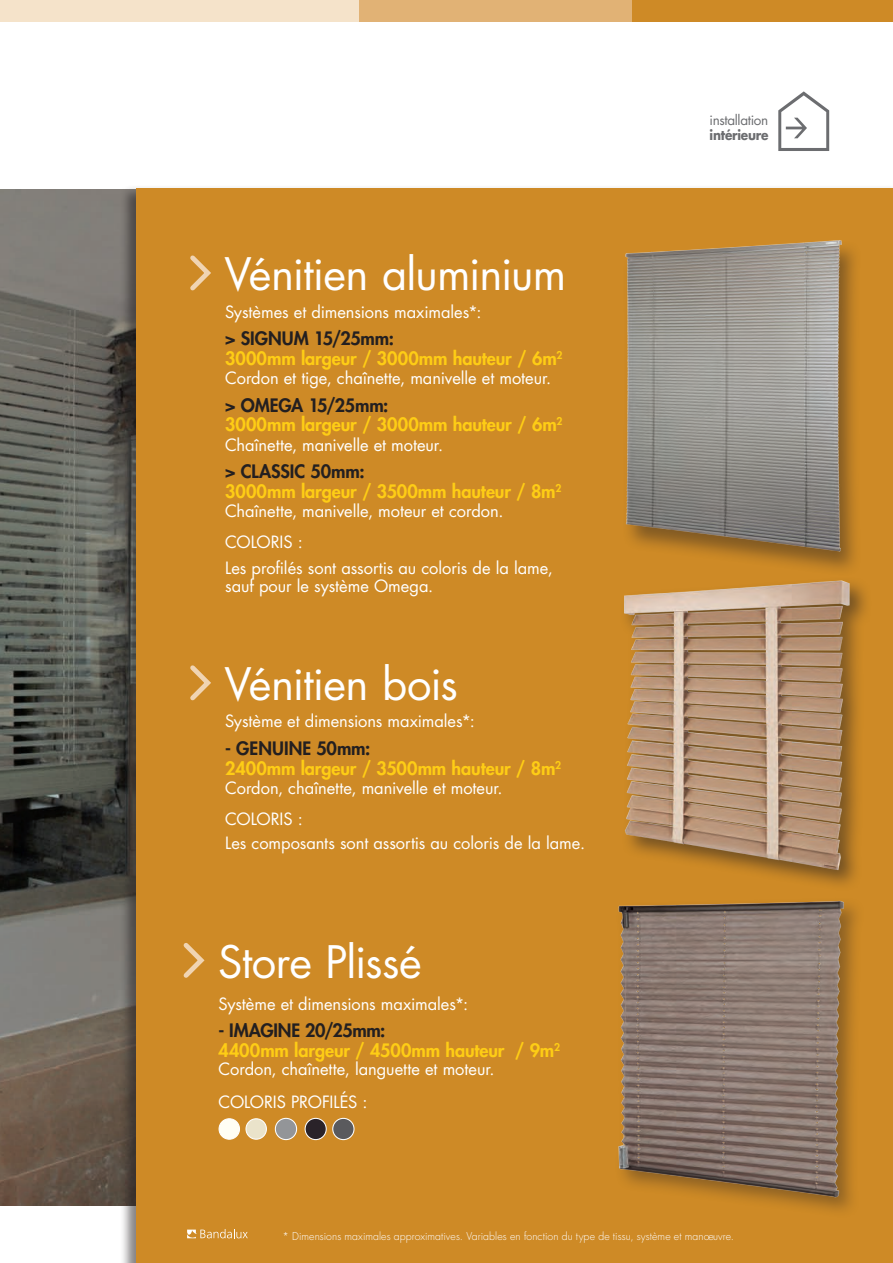
<style>
.page{position:relative;width:893px;height:1263px;background:#fff}
.page>*{position:absolute;margin:0;border:0;box-sizing:border-box;transform-origin:0 0}
.t1{font:43.65px "Futura";letter-spacing:-.025em;color:#fff}
.t2{font:800 18px/19.5px "Futura";letter-spacing:-.005em;color:#fecd15}
.t3{font:800 18px "Futura";color:#231f20}
.t4{font:16.5px/30.6px "Futura";letter-spacing:-.005em;color:#fff}
.t5{font:13.5px "Futura";color:#6c6d70}
.t6{font:700 13.5px "Futura";letter-spacing:-.02em;color:#6c6d70;scale:.9 1}
.t7{font:300 10.5px "Futura";letter-spacing:.005em;color:#fff}
.s1{color:#231f20}
</style>
<div class="page">
<img style="left:0;top:189px;width:120px;height:1016px">
<div style="left:621px;top:0;width:272px;height:21px;background:#ce8a26"></div>
<div style="left:0;top:0;width:390px;height:21px;background:#f5e3ca"></div>
<div style="left:359px;top:0;width:272px;height:21px;background:#e1b275"></div>
<svg style="left:778px;top:91px;width:51px;height:60px"></svg>
<div style="left:120px;top:185px;width:773px;height:1078px;background:#231f20;opacity:.55"></div>
<div style="left:136px;top:189px;width:757px;height:1074px;background:#ce8a26"></div>
<svg style="left:187px;top:1229px;width:61px;height:9px"></svg>
<svg style="left:190px;top:255px;width:21px;height:36px"></svg>
<svg style="left:190px;top:665px;width:21px;height:36px"></svg>
<img style="left:625px;top:240px;width:230px;height:329px">
<div style="left:619px;top:576px;width:253px;height:316px;background:#231f20;opacity:.55"></div>
<img style="left:619px;top:569px;width:248px;height:309px">
<img style="left:618px;top:887px;width:241px;height:324px">
<svg style="left:183px;top:943px;width:22px;height:35px"></svg>
<div style="left:219px;top:1119px;width:20px;height:20px;background:#fffef4;border-radius:50%"></div>
<div style="left:219px;top:1118px;width:21px;height:22px;border:1px solid #fff;border-radius:50%"></div>
<div style="left:275px;top:1118px;width:22px;height:21px;background:#939598;border-radius:50%"></div>
<div style="left:275px;top:1118px;width:22px;height:22px;border:1px solid #fff;border-radius:50%"></div>
<div style="left:333px;top:1118px;width:21px;height:21px;background:#5a5a5d;border-radius:50%"></div>
<div style="left:332px;top:1118px;width:23px;height:22px;border:1px solid #fff;border-radius:50%"></div>
<div style="left:246px;top:1119px;width:20px;height:20px;background:#eae3ca;border-radius:50%"></div>
<div style="left:245px;top:1118px;width:22px;height:22px;border:1px solid #fff;border-radius:50%"></div>
<div style="left:305px;top:1118px;width:21px;height:21px;background:#2a2329;border-radius:50%"></div>
<div style="left:305px;top:1118px;width:22px;height:22px;border:1px solid #fff;border-radius:50%"></div>
<h1 class="t1" style="left:225px;top:244px;width:343px">Vénitien aluminium</h1>
<p class="t4" style="left:225px;top:296px;width:258px">Systèmes et dimensions maximales*:</p>
<p class="t2" style="left:225px;top:328px;width:339px"><span class="s1">&gt; SIGNUM 15/25mm:<br></span>3000mm largeur / 3000mm hauteur / 6m<sup>2</sup></p>
<p class="t4" style="left:225px;top:362px;width:328px">Cordon et tige, chaînette, manivelle et moteur.</p>
<p class="t2" style="left:225px;top:395px;width:339px"><span class="s1">&gt; OMEGA 15/25mm:<br></span>3000mm largeur / 3000mm hauteur / 6m<sup>2</sup></p>
<p class="t4" style="left:225px;top:429px;width:220px">Chaînette, manivelle et moteur.</p>
<p class="t2" style="left:225px;top:462px;width:338px"><span class="s1">&gt; CLASSIC 50mm:<br></span>3000mm largeur / 3500mm hauteur / 8m<sup>2</sup></p>
<p class="t4" style="left:225px;top:496px;width:280px">Chaînette, manivelle, moteur et cordon.<br>COLORIS :</p>
<p class="t4" style="left:225px;top:559px;width:329px;line-height:18px">Les profilés sont assortis au coloris de la lame, sauf pour le système Omega.</p>
<h1 class="t1" style="left:225px;top:654px;width:235px">Vénitien bois</h1>
<p class="t4" style="left:225px;top:706px;width:251px">Système et dimensions maximales*:</p>
<p class="t3" style="left:225px;top:736px;width:45px">- GENUIN</p>
<p class="t2" style="left:225px;top:738px;width:337px;text-indent:77px"><span class="s1">E 50mm:<br></span>2400mm largeur / 3500mm hauteur / 8m<sup>2</sup></p>
<p class="t4" style="left:225px;top:772px;width:279px">Cordon, chaînette, manivelle et moteur.<br>COLORIS :</p>
<p class="t4" style="left:225px;top:828px;width:361px">Les composants sont assortis au coloris de la lame.</p>
<h1 class="t1" style="left:218px;top:932px;width:205px">Store Plissé</h1>
<p class="t4" style="left:219px;top:988px;width:251px">Système et dimensions maximales*:</p>
<p class="t2" style="left:219px;top:1020px;width:343px"><span class="s1">- IMAGIN E 20/25mm:<br></span>4400mm largeur / 4500mm hauteur / 9m<sup>2</sup></p>
<p class="t4" style="left:219px;top:1051px;width:278px;line-height:33.8px">Cordon, chaînette, languette et moteur.<br>COLORIS PROFILÉS :</p>
<p class="t5" style="left:710px;top:110px;width:60px">installation</p>
<p class="t6" style="left:710px;top:125px;width:67px">intérieure</p>
<p class="t7" style="left:282px;top:1229px;width:453px">* Dimensions maximales approximatives. Variables en fonction du type de tissu, système et manoeuvre.</p>
</div>
